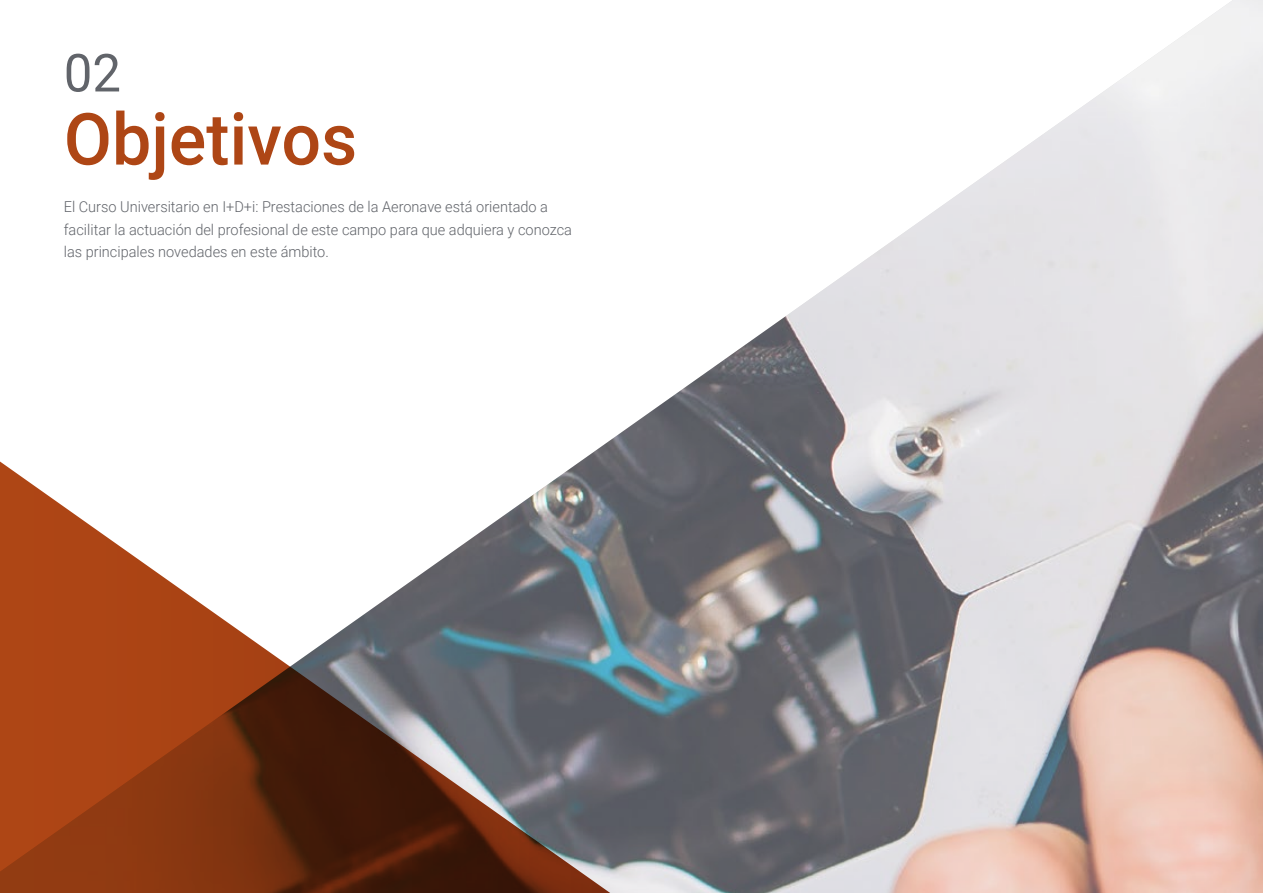
<style>
.page{position:relative;width:1263px;height:893px;background:#fff}
.page>*{position:absolute;margin:0;border:0;box-sizing:border-box;transform-origin:0 0}
.t1{font:500 72px "Roboto";color:#ae4615}
.t2{font:52.5px "Roboto";color:#61646a}
.t3{font:300 15px/22.5px "Roboto";color:#61646a}
</style>
<div class="page">
<img style="left:602px;top:0;width:661px;height:893px">
<svg style="left:0;top:446px;width:640px;height:447px"></svg>
<h2 class="t2" style="left:64px;top:36px;width:59px">02</h2>
<h1 class="t1" style="left:64px;top:89px;width:295px">Objetivos</h1>
<p class="t3" style="left:64px;top:195px;width:510px">El Curso Universitario en I+D+i: Prestaciones de la Aeronave está orientado a facilitar la actuación del profesional de este campo para que adquiera y conozca las principales novedades en este ámbito.</p>
</div>
